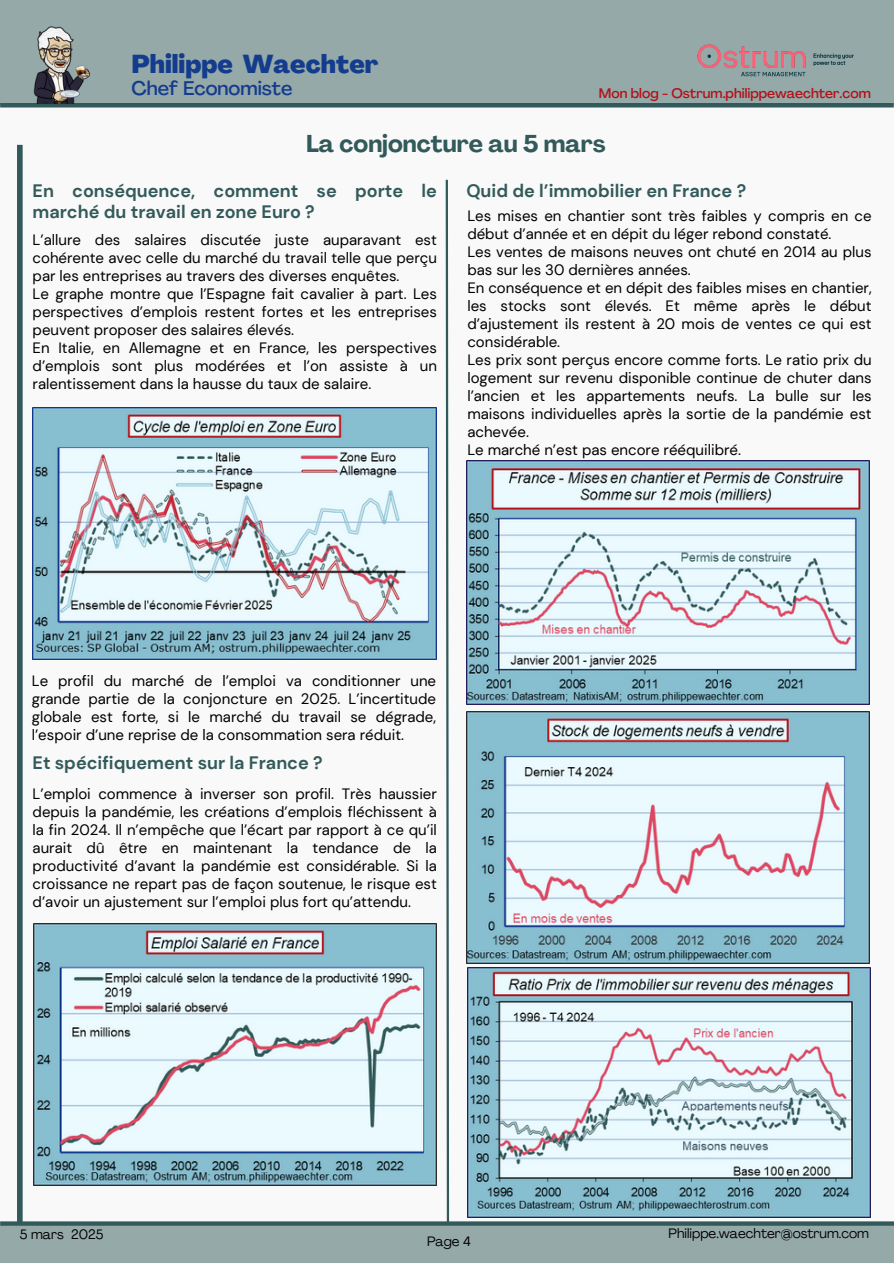
<style>
.page{position:relative;width:894px;height:1264px;background:#fff}
.page>*{position:absolute;margin:0;border:0;box-sizing:border-box;transform-origin:0 0}
.t1{font:800 25.5px "Agrandir";color:#143c8d}
.t2{font:700 24px "Agrandir";color:#335a5a}
.t3{font:500 19.5px "Agrandir";color:#143c8d}
.t4{font:700 18px/21.3px "DM Sans";color:#335a5a}
.t5{font:15px/18px "DM Sans";color:#000;text-align:justify}
.t6{font:500 13.65px "Agrandir";color:#b21218}
.t7{font:13.5px "Agrandir";color:#000}
</style>
<div class="page">
<div style="left:0;top:0;width:893px;height:1263px;background:#f9f9f9"></div>
<hr style="left:0;top:103px;width:893px;height:4px;background:#335a5a">
<svg style="left:0;top:1221px;width:893px;height:4px;background:#456868"></svg>
<div style="left:0;top:0;width:893px;height:105px;background:#96a9a9"></div>
<img style="left:33px;top:26px;width:57px;height:77px">
<div style="left:17px;top:145px;width:6px;height:1078px;background:#335a5a"></div>
<img style="left:697px;top:44px;width:157px;height:33px">
<svg style="left:444px;top:179px;width:6px;height:1046px"></svg>
<div style="left:0;top:1225px;width:893px;height:37px;background:#96a9a9"></div>
<img style="left:33px;top:407px;width:403px;height:252px">
<img style="left:33px;top:923px;width:403px;height:262px">
<img style="left:466px;top:460px;width:403px;height:244px">
<img style="left:466px;top:711px;width:403px;height:252px">
<img style="left:467px;top:967px;width:403px;height:250px">
<p class="t1" style="left:131px;top:54px;width:248px">Philippe Waechter</p>
<p class="t3" style="left:131px;top:81px;width:162px">Chef Economiste</p>
<h1 class="t2" style="left:306px;top:134px;width:301px">La conjoncture au 5 mars</h1>
<p class="t4" style="left:33px;top:180px;width:406px">En conséquence, comment se porte le marché du travail en zone Euro ?</p>
<p class="t5" style="left:33px;top:231px;width:406px">L’allure des salaires discutée juste auparavant est cohérente avec celle du marché du travail telle que perçu par les entreprises au travers des diverses enquêtes.</p>
<h2 class="t5" style="left:33px;top:285px;width:406px">Le graphe montre que l’Espagne fait cavalier à part. Les perspectives d’emplois restent fortes et les entreprises peuvent proposer des salaires élevés.</h2>
<h2 class="t5" style="left:33px;top:339px;width:406px">En Italie, en Allemagne et en France, les perspectives d’emplois sont plus modérées et l’on assiste à un ralentissement dans la hausse du taux de salaire.</h2>
<p class="t6" style="left:598px;top:88px;width:273px">Mon blog - Ostrum.philippewaechter.com</p>
<p class="t4" style="left:466px;top:180px;width:281px">Quid de l’immobilier en France ?</p>
<p class="t5" style="left:467px;top:207px;width:406px">Les mises en chantier sont très faibles y compris en ce début d’année et en dépit du léger rebond constaté.</p>
<p class="t5" style="left:467px;top:243px;width:406px">Les ventes de maisons neuves ont chuté en 2014 au plus bas sur les 30 dernières années.</p>
<p class="t5" style="left:467px;top:279px;width:406px">En conséquence et en dépit des faibles mises en chantier, les stocks sont élevés. Et même après le début d’ajustement ils restent à 20 mois de ventes ce qui est considérable.</p>
<p class="t5" style="left:467px;top:351px;width:406px">Les prix sont perçus encore comme forts. Le ratio prix du logement sur revenu disponible continue de chuter dans l’ancien et les appartements neufs. La bulle sur les maisons individuelles après la sortie de la pandémie est achevée.</p>
<p class="t5" style="left:467px;top:441px;width:275px">Le marché n’est pas encore rééquilibré.</p>
<p class="t5" style="left:32px;top:671px;width:406px">Le profil du marché de l’emploi va conditionner une grande partie de la conjoncture en 2025. L’incertitude globale est forte, si le marché du travail se dégrade, l’espoir d’une reprise de la consommation sera réduit.</p>
<p class="t4" style="left:33px;top:752px;width:291px">Et spécifiquement sur la France ?</p>
<p class="t5" style="left:33px;top:784px;width:406px">L’emploi commence à inverser son profil. Très haussier depuis la pandémie, les créations d’emplois fléchissent à la fin 2024. Il n’empêche que l’écart par rapport à ce qu’il aurait dû être en maintenant la tendance de la productivité d’avant la pandémie est considérable. Si la croissance ne repart pas de façon soutenue, le risque est d’avoir un ajustement sur l’emploi plus fort qu’attendu.</p>
<p class="t7" style="left:20px;top:1228px;width:85px">5 mars 2025</p>
<h1 class="t7" style="left:668px;top:1227px;width:202px">Philippe.waechter@ostrum.com</h1>
<h3 class="t7" style="left:427px;top:1235px;width:45px">Page 4</h3>
</div>
